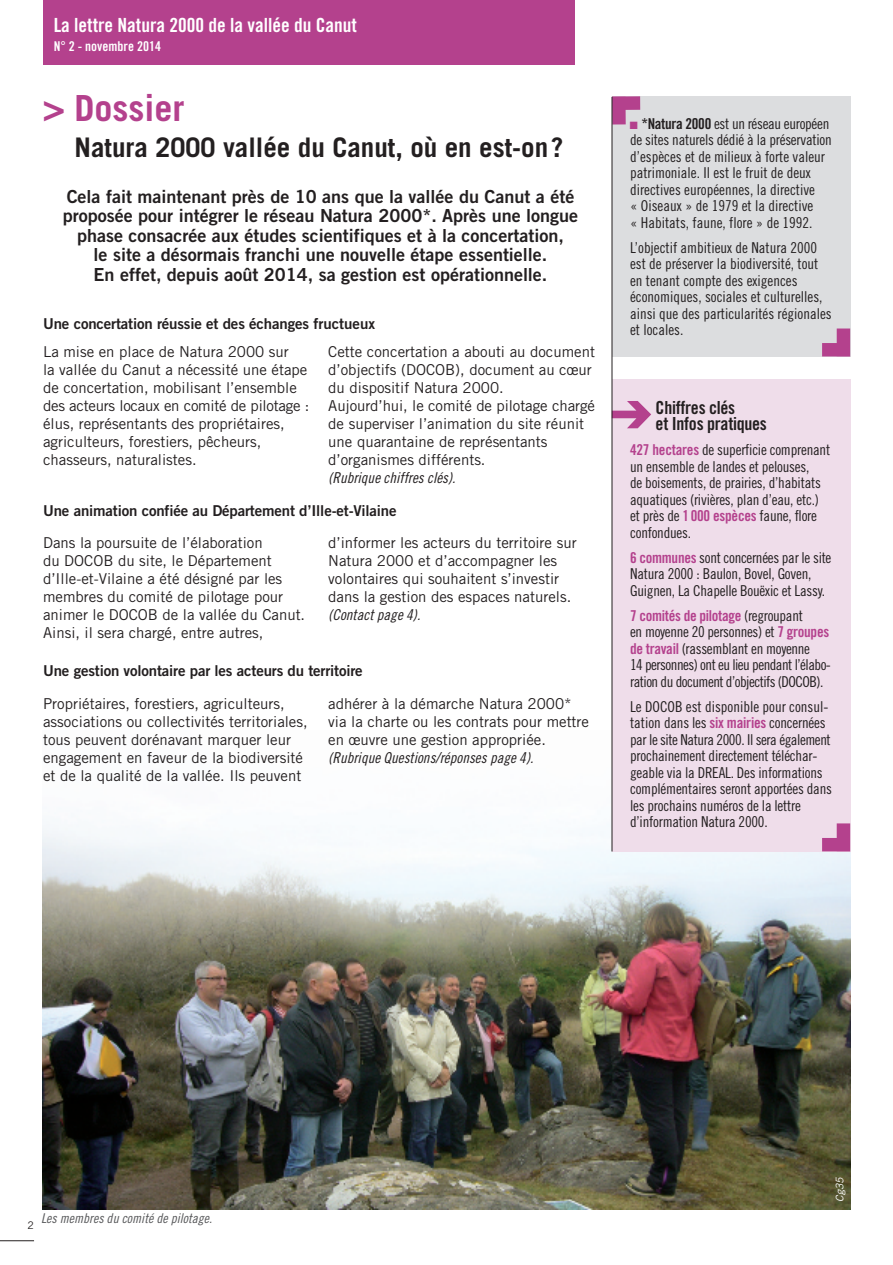
<style>
.page{position:relative;width:893px;height:1265px;background:#fff}
.page>*{position:absolute;margin:0;border:0;box-sizing:border-box;transform-origin:0 0}
.t1{font:700 36px "Trade Gothic LT";color:#b4418d}
.t2{font:700 27px "Trade Gothic LT";color:#231f20}
.t3{font:19.5px "Trade Gothic LT Bold Cond Twenty";color:#fff}
.t4{font:18px/19.5px "Trade Gothic LT Bold Two";color:#231f20;text-align:center}
.t5{font:18px/16.5px "Trade Gothic LT Bold Cond Twenty";letter-spacing:-.015em;color:#231f20}
.t6{font:15px/18px "Trade Gothic LT";color:#231f20}
.t7{font:15px/16.5px "Trade Gothic LT Cond Eighteen";letter-spacing:-.015em;color:#231f20}
.t8{font:15px "Trade Gothic LT Bold Two";letter-spacing:-.01em;color:#231f20}
.t9{font:15px/16.5px "Trade Gothic LT Cond Eighteen";letter-spacing:-.035em;color:#231f20}
.t10{font:15px "Trade Gothic LT Cond Eighteen Obl";color:#231f20}
.t11{font:15px "Trade Gothic LT Bold Cond Twenty";letter-spacing:-.02em;color:#b4418d}
.t12{font:13.5px "Trade Gothic LT Cond Eighteen Obl";color:#57585a}
.t13{font:13.5px "Trade Gothic LT Bold Cond Twenty";color:#fff}
.t14{font:italic 10.5px "Trade Gothic LT";color:#fff}
.t15{font:10.5px "Trade Gothic LT";color:#231f20}
.s1{font-family:"ESRI Caves 3";color:#b4418d}
.s2{font-family:"Trade Gothic LT Bold Cond Twenty"}
.s3{font-family:"Trade Gothic LT Bold Cond Twenty";color:#b4418d}
.s4{font-family:"Trade Gothic LT Cond Eighteen";color:#231f20}
</style>
<div class="page">
<img style="left:43px;top:824px;width:807px;height:385px">
<hr style="left:0;top:1240px;width:34px;height:1px;background:#231f20">
<div style="left:43px;top:0;width:532px;height:65px;background:#b4418d"></div>
<div style="left:612px;top:96px;width:238px;height:261px;background:#dcdddf"></div>
<svg style="left:612px;top:96px;width:28px;height:29px"></svg>
<svg style="left:822px;top:328px;width:28px;height:29px"></svg>
<div style="left:612px;top:379px;width:238px;height:472px;background:#efddea"></div>
<svg style="left:822px;top:823px;width:28px;height:28px"></svg>
<svg style="left:612px;top:401px;width:39px;height:27px"></svg>
<hr style="left:611px;top:97px;width:1px;height:754px;background:#231f20">
<h3 class="t3" style="left:54px;top:18px;width:305px">La lettre Natura 2000 de la vallée du Canut</h3>
<p class="t13" style="left:54px;top:41px;width:109px">N° 2 - novembre 2014</p>
<h1 class="t1" style="left:43px;top:95px;width:143px">&gt; Dossier</h1>
<h2 class="t2" style="left:75px;top:138px;width:490px">Natura 2000 vallée du Canut, où en est-on?</h2>
<p class="t4" style="left:63px;top:188px;width:517px">Cela fait maintenant près de 10 ans que la vallée du Canut a été proposée pour intégrer le réseau Natura 2000*. Après une longue phase consacrée aux études scientifiques et à la concertation,<br>le site a désormais franchi une nouvelle étape essentielle.<br>En effet, depuis août 2014, sa gestion est opérationnelle.</p>
<p class="t8" style="left:43px;top:319px;width:333px">Une concertation réussie et des échanges fructueux</p>
<p class="t6" style="left:43px;top:344px;width:268px">La mise en place de Natura 2000 sur<br>la vallée du Canut a nécessité une étape de concertation, mobilisant l’ensemble des acteurs locaux en comité de pilotage : élus, représentants des propriétaires, agriculteurs, forestiers, pêcheurs, chasseurs, naturalistes.</p>
<p class="t6" style="left:328px;top:344px;width:268px">Cette concertation a abouti au document d’objectifs (DOCOB), document au cœur du dispositif Natura 2000.<br>Aujourd’hui, le comité de pilotage chargé de superviser l’animation du site réunit une quarantaine de représentants d’organismes différents.</p>
<p class="t10" style="left:328px;top:472px;width:129px">(Rubrique chiffres clés).</p>
<p class="t8" style="left:43px;top:506px;width:355px">Une animation confiée au Département d’Ille-et-Vilaine</p>
<p class="t6" style="left:43px;top:535px;width:264px">Dans la poursuite de l’élaboration<br>du DOCOB du site, le Département d’Ille-et-Vilaine a été désigné par les membres du comité de pilotage pour animer le DOCOB de la vallée du Canut.<br>Ainsi, il sera chargé, entre autres,</p>
<p class="t6" style="left:328px;top:535px;width:250px">d’informer les acteurs du territoire sur Natura 2000 et d’accompagner les volontaires qui souhaitent s’investir dans la gestion des espaces naturels.</p>
<p class="t10" style="left:328px;top:609px;width:94px">(Contact page 4).</p>
<p class="t8" style="left:43px;top:665px;width:321px">Une gestion volontaire par les acteurs du territoire</p>
<p class="t6" style="left:43px;top:696px;width:266px">Propriétaires, forestiers, agriculteurs, associations ou collectivités territoriales, tous peuvent dorénavant marquer leur engagement en faveur de la biodiversité et de la qualité de la vallée. Ils peuvent</p>
<p class="t6" style="left:328px;top:696px;width:262px">adhérer à la démarche Natura 2000* via la charte ou les contrats pour mettre en œuvre une gestion appropriée.</p>
<p class="t10" style="left:328px;top:753px;width:207px">(Rubrique Questions/réponses page 4).</p>
<p class="t7" style="left:630px;top:116px;width:203px"><span class="s1">5</span> <span class="s2">*Natura 2000</span> est un réseau européen de sites naturels dédié à la préservation d’espèces et de milieux à forte valeur patrimoniale. Il est le fruit de deux directives européennes, la directive<br>« Oiseaux » de 1979 et la directive<br>« Habitats, faune, flore » de 1992.</p>
<p class="t7" style="left:630px;top:240px;width:203px">L’objectif ambitieux de Natura 2000 est de préserver la biodiversité, tout en tenant compte des exigences économiques, sociales et culturelles, ainsi que des particularités régionales et locales.</p>
<p class="t5" style="left:655px;top:401px;width:113px">Chiffres clés<br>et Infos pratiques</p>
<p class="t7" style="left:630px;top:443px;width:202px"><span class="s3">427 hectares</span> de superficie comprenant un ensemble de landes et pelouses,<br>de boisements, de prairies, d’habitats aquatiques (rivières, plan d’eau, etc.) et près de <span class="s3">1000 espèces</span> faune, flore confondues.</p>
<p class="t7" style="left:630px;top:550px;width:203px"><span class="s3">6 communes</span> sont concernées par le site<br>Natura 2000 : Baulon, Bovel, Goven,<br>Guignen, La Chapelle Bouëxic et Lassy.</p>
<p class="t11" style="left:630px;top:610px;width:174px">7 comités de pilotage <span class="s4">(regroupant</span></p>
<p class="t9" style="left:630px;top:625px;width:202px">en moyenne 20 personnes) et <span class="s3">7 groupes de travail</span> (rassemblant en moyenne<br>14 personnes) ont eu lieu pendant l’élabo&shy;ration du document d’objectifs (DOCOB).</p>
<p class="t7" style="left:630px;top:699px;width:203px">Le DOCOB est disponible pour consul&shy;tation dans les <span class="s3">six mairies</span> concernées par le site Natura 2000. Il sera également prochainement directement téléchar&shy;geable via la DREAL. Des informations complémentaires seront apportées dans les prochains numéros de la lettre d’information Natura 2000.</p>
<p class="t15" style="left:28px;top:1221px;width:8px">2</p>
<p class="t12" style="left:41px;top:1214px;width:173px">Les membres du comité de pilotage.</p>
<p class="t14" style="left:836px;top:1202px;width:26px;rotate:-90deg">Cg35</p>
</div>
